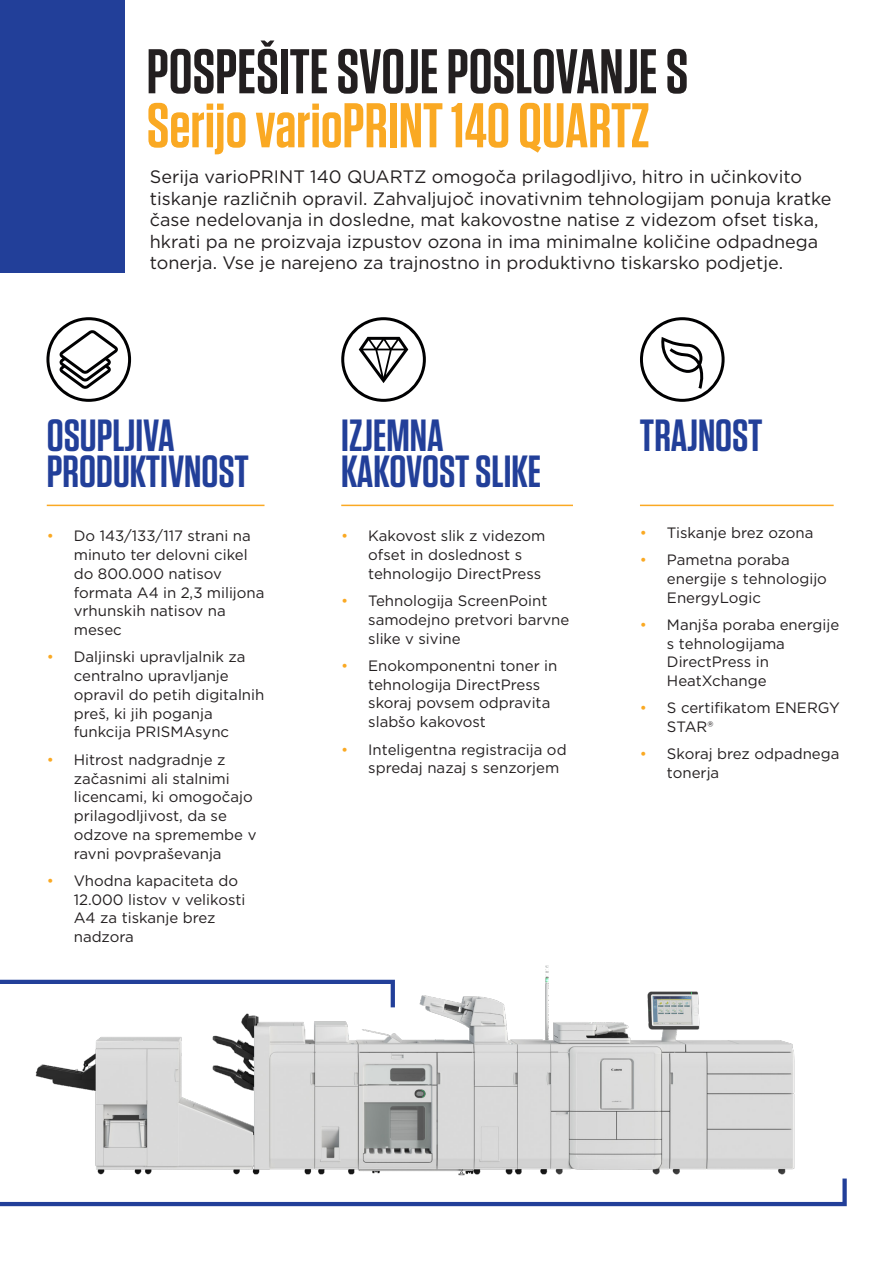
<style>
.page{position:relative;width:893px;height:1263px;background:#fff}
.page>*{position:absolute;margin:0;border:0;box-sizing:border-box;transform-origin:0 0}
.t1{font:600 63px/54px "Tungsten";color:#231f20}
.Specifiation_Title{font:600 45px/36px "Tungsten";color:#223f99}
.t2{font:18px/21.6px "Gotham";color:#231f20}
.t3{font:15px/18.8px "Gotham";color:#231f20}
.s1{color:#faa923}
</style>
<div class="page">
<div style="left:0;top:0;width:124px;height:272px;background:#223f99"></div>
<img style="left:35px;top:965px;width:760px;height:209px">
<hr style="left:47px;top:505px;width:217px;height:1px;background:#faa923">
<hr style="left:341px;top:505px;width:232px;height:1px;background:#faa923">
<hr style="left:640px;top:505px;width:194px;height:1px;background:#faa923">
<svg style="left:46px;top:317px;width:85px;height:85px"></svg>
<svg style="left:341px;top:317px;width:85px;height:85px"></svg>
<svg style="left:640px;top:317px;width:85px;height:85px"></svg>
<hr style="left:892px;top:0;width:1px;height:1263px;background:#223f99">
<svg style="left:0;top:977px;width:397px;height:35px"></svg>
<svg style="left:0;top:1174px;width:847px;height:33px"></svg>
<p class="t1" style="left:147px;top:46px;width:543px">POSPEŠITE SVOJE POSLOVANJE S<br><span class="s1">Serijo varioPRINT 140 QUARTZ</span></p>
<p class="t2" style="left:150px;top:166px;width:683px">Serija varioPRINT 140 QUARTZ omogoča prilagodljivo, hitro in učinkovito tiskanje različnih opravil. Zahvaljujoč inovativnim tehnologijam ponuja kratke čase nedelovanja in dosledne, mat kakovostne natise z videzom ofset tiska, hkrati pa ne proizvaja izpustov ozona in ima minimalne količine odpadnega tonerja. Vse je narejeno za trajnostno in produktivno tiskarsko podjetje.</p>
<p class="Specifiation_Title" style="left:47px;top:418px;width:204px">OSUPLJIVA<br>PRODUKTIVNOST</p>
<p class="t3" style="left:74px;top:526px;width:192px;text-indent:-27px"><span class="s1">•</span> Do 143/133/117 strani na minuto ter delovni cikel do 800.000 natisov formata A4 in 2,3 milijona vrhunskih natisov na mesec</p>
<p class="t3" style="left:74px;top:647px;width:192px;text-indent:-27px"><span class="s1">•</span> Daljinski upravljalnik za centralno upravljanje opravil do petih digitalnih preš, ki jih poganja funkcija PRISMAsync</p>
<p class="t3" style="left:74px;top:750px;width:184px;text-indent:-27px"><span class="s1">•</span> Hitrost nadgradnje z začasnimi ali stalnimi licencami, ki omogočajo prilagodljivost, da se odzove na spremembe v ravni povpraševanja</p>
<p class="t3" style="left:74px;top:871px;width:173px;text-indent:-27px"><span class="s1">•</span> Vhodna kapaciteta do<br>12.000 listov v velikosti<br>A4 za tiskanje brez nadzora</p>
<p class="Specifiation_Title" style="left:341px;top:418px;width:202px">IZJEMNA<br>KAKOVOST SLIKE</p>
<p class="Specifiation_Title" style="left:640px;top:418px;width:124px">TRAJNOST</p>
<p class="t3" style="left:368px;top:526px;width:179px;text-indent:-27px"><span class="s1">•</span> Kakovost slik z videzom ofset in doslednost s tehnologijo DirectPress</p>
<p class="t3" style="left:368px;top:591px;width:203px;text-indent:-27px"><span class="s1">•</span> Tehnologija ScreenPoint samodejno pretvori barvne slike v sivine</p>
<p class="t3" style="left:368px;top:656px;width:191px;text-indent:-27px"><span class="s1">•</span> Enokomponentni toner in tehnologija DirectPress skoraj povsem odpravita slabšo kakovost</p>
<p class="t3" style="left:368px;top:739px;width:200px;text-indent:-27px"><span class="s1">•</span> Inteligentna registracija od spredaj nazaj s senzorjem</p>
<p class="t3" style="left:640px;top:523px;width:175px"><span class="s1">•</span> Tiskanje brez ozona</p>
<p class="t3" style="left:667px;top:550px;width:162px;text-indent:-27px"><span class="s1">•</span> Pametna poraba energije s tehnologijo<br>EnergyLogic</p>
<p class="t3" style="left:667px;top:615px;width:174px;text-indent:-27px"><span class="s1">•</span> Manjša poraba energije s tehnologijama<br>DirectPress in<br>HeatXchange</p>
<p class="t3" style="left:667px;top:698px;width:174px;text-indent:-27px"><span class="s1">•</span> S certifikatom ENERGY<br>STAR®</p>
<p class="t3" style="left:667px;top:744px;width:174px;text-indent:-27px"><span class="s1">•</span> Skoraj brez odpadnega tonerja</p>
</div>
